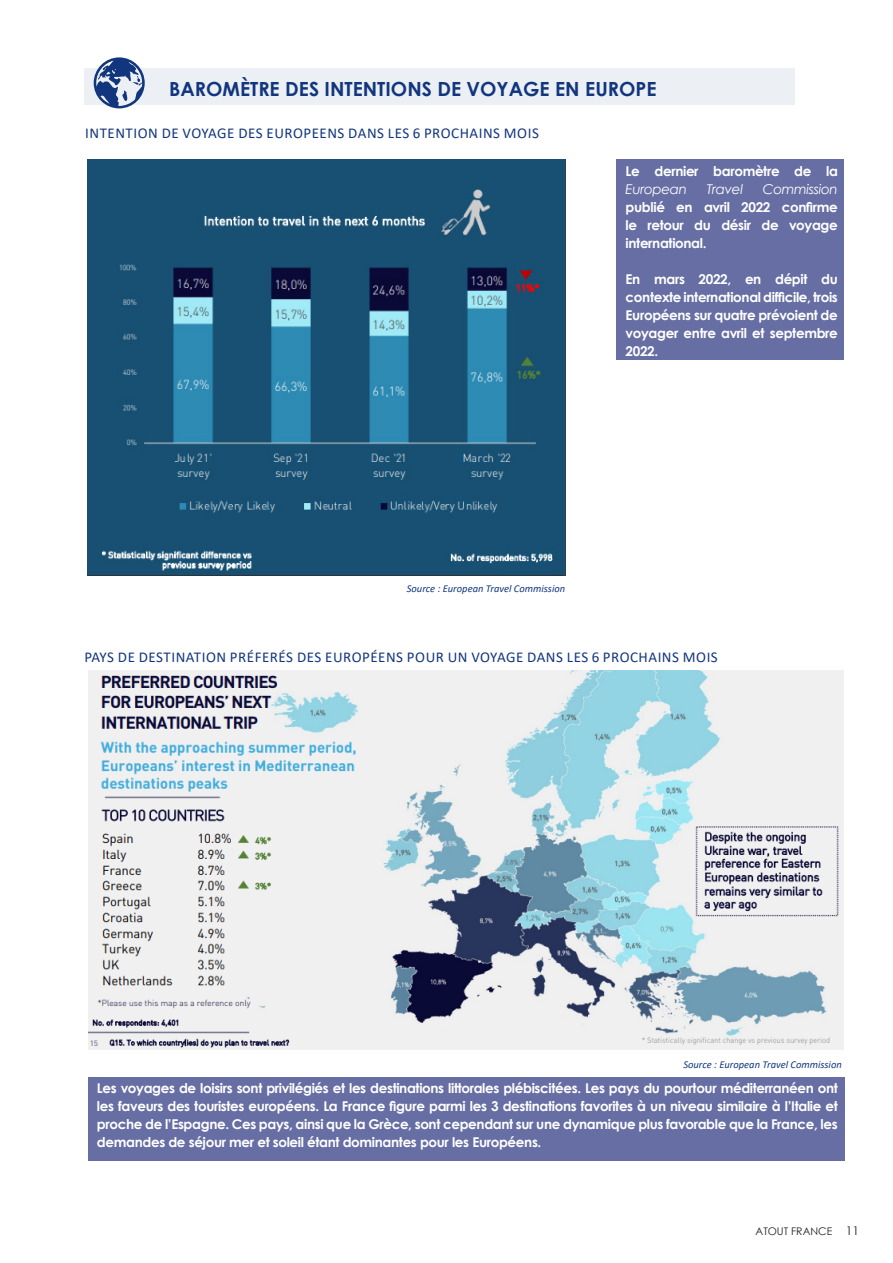
<style>
.page{position:relative;width:893px;height:1263px;background:#fff}
.page>*{position:absolute;margin:0;border:0;box-sizing:border-box;transform-origin:0 0}
.Titre1{font:700 19.5px "Century Gothic";color:#11367e}
.TitreGraphBleu{font:15px "Calibri";letter-spacing:.035em;color:#11367e}
.Txt_courant{font:700 13.5px/18px "Century Gothic";letter-spacing:-.025em;color:#fff;text-align:justify}
.Txt_courant-2{font:italic 13.5px "Century Gothic";letter-spacing:-.025em;color:#fff}
.Source{font:italic 10.5px "Calibri";color:#11367e}
.t1{font:10.5px "Century Gothic";color:#231f20}
.s1{font-weight:400;font-style:italic}
.s2{font-size:12px}
</style>
<div class="page">
<div style="left:84px;top:69px;width:710px;height:36px;background:#eceff4"></div>
<svg style="left:94px;top:57px;width:51px;height:51px"></svg>
<div style="left:617px;top:160px;width:227px;height:200px;background:#666ea3"></div>
<img style="left:88px;top:160px;width:478px;height:416px">
<img style="left:88px;top:671px;width:755px;height:378px">
<div style="left:88px;top:1077px;width:756px;height:84px;background:#666ea3"></div>
<p class="Titre1" style="left:169px;top:74px;width:489px">BAROMÈTRE DES INTENTIONS DE VOYAGE EN EUROPE</p>
<p class="TitreGraphBleu" style="left:85px;top:123px;width:455px">INTENTION DE VOYAGE DES EUROPEENS DANS LES 6 PROCHAINS MOIS</p>
<p class="Txt_courant" style="left:626px;top:161px;width:214px">Le dernier baromètre de la<br><span class="s1">European</span></p>
<p class="Txt_courant" style="left:626px;top:179px;width:214px;text-indent:137px"><span class="s1">Commission </span>publié en avril 2022 confirme le retour du désir de voyage international.</p>
<p class="Txt_courant" style="left:626px;top:269px;width:214px">En mars 2022, en dépit du contexte international difficile, trois Européens sur quatre prévoient de voyager entre avril et septembre 2022.</p>
<p class="Txt_courant-2" style="left:707px;top:180px;width:38px">Travel</p>
<p class="Source" style="left:407px;top:581px;width:160px">Source : European Travel Commission</p>
<p class="TitreGraphBleu" style="left:84px;top:646px;width:635px">PAYS DE DESTINATION PRÉFERÉS DES EUROPÉENS POUR UN VOYAGE DANS LES 6 PROCHAINS MOIS</p>
<p class="Source" style="left:683px;top:1057px;width:160px">Source : European Travel Commission</p>
<p class="Txt_courant" style="left:97px;top:1079px;width:742px">Les voyages de loisirs sont privilégiés et les destinations littorales plébiscitées. Les pays du pourtour méditerranéen ont les faveurs des touristes européens. La France figure parmi les 3 destinations favorites à un niveau similaire à l’Italie et proche de l’Espagne. Ces pays, ainsi que la Grèce, sont cependant sur une dynamique plus favorable que la France, les demandes de séjour mer et soleil étant dominantes pour les Européens.</p>
<p class="t1" style="left:756px;top:1224px;width:105px">ATOUT FRANCE <span class="s2">11</span></p>
</div>
